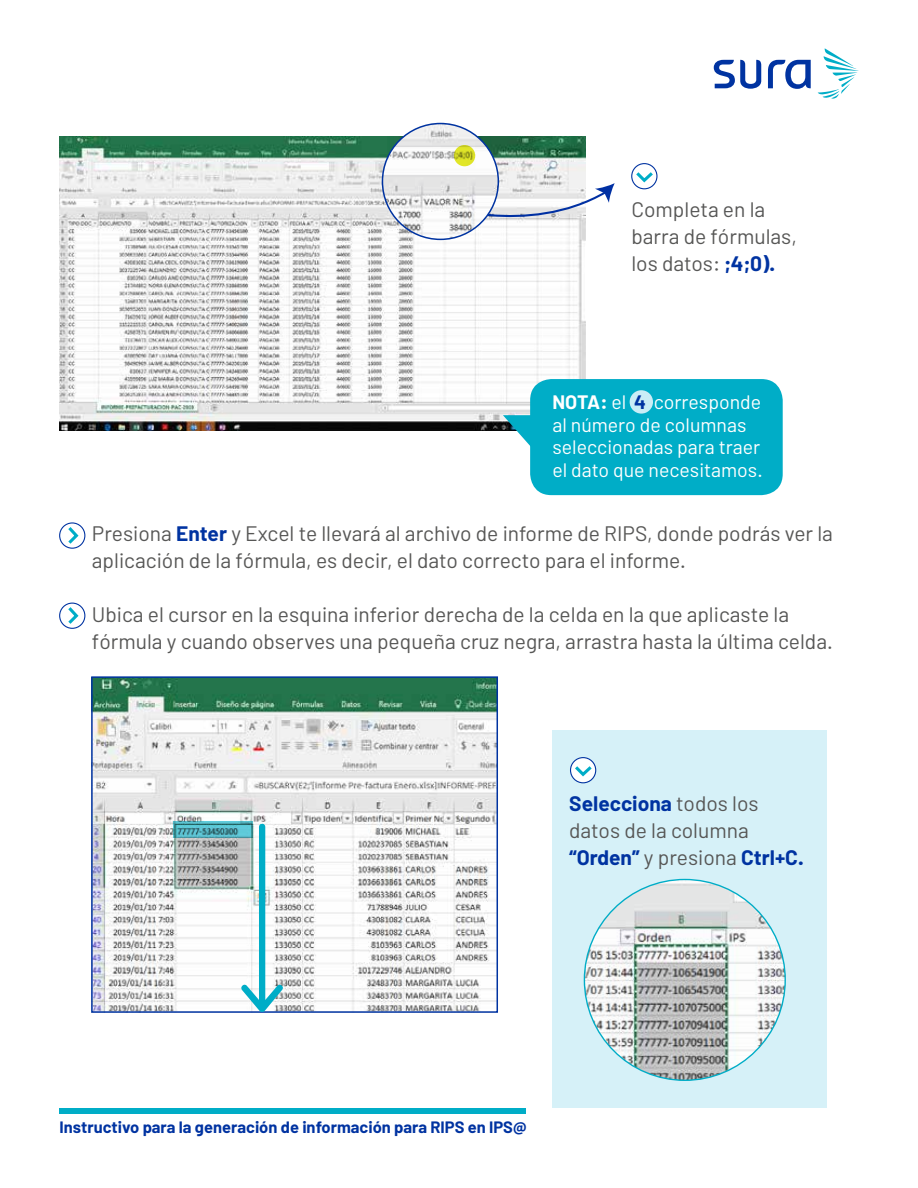
<style>
.page{position:relative;width:918px;height:1188px;background:#fff}
.page>*{position:absolute;margin:0;border:0;box-sizing:border-box;transform-origin:0 0}
.t1{font:21px/27px "Barlow";color:#575756}
.t2{font:19.5px/22.5px "Barlow";color:#fff}
.t3{font:700 16.5px "Barlow";color:#0033a1}
.s1{font-weight:700;color:#0033a1}
.s2{font-weight:700}
</style>
<div class="page">
<img style="left:60px;top:136px;width:526px;height:294px">
<svg style="left:60px;top:523px;width:25px;height:25px"></svg>
<div style="left:59px;top:522px;width:26px;height:27px;border:1px solid #0033a1;border-radius:50%"></div>
<svg style="left:65px;top:524px;width:16px;height:23px"></svg>
<svg style="left:632px;top:164px;width:25px;height:25px"></svg>
<div style="left:631px;top:163px;width:27px;height:26px;border:1px solid #0033a1;border-radius:50%"></div>
<svg style="left:633px;top:169px;width:23px;height:16px"></svg>
<svg style="left:60px;top:603px;width:25px;height:25px"></svg>
<div style="left:59px;top:603px;width:26px;height:26px;border:1px solid #0033a1;border-radius:50%"></div>
<svg style="left:65px;top:604px;width:16px;height:23px"></svg>
<svg style="left:457px;top:183px;width:158px;height:55px"></svg>
<img style="left:94px;top:679px;width:401px;height:331px">
<div style="left:91px;top:676px;width:407px;height:337px;border:2px solid #0033a1"></div>
<div style="left:553px;top:730px;width:274px;height:377px;background:#d6f1f8"></div>
<svg style="left:571px;top:758px;width:25px;height:25px"></svg>
<div style="left:570px;top:757px;width:26px;height:26px;border:1px solid #0033a1;border-radius:50%"></div>
<svg style="left:572px;top:763px;width:23px;height:16px"></svg>
<svg style="left:818px;top:48px;width:40px;height:51px"></svg>
<svg style="left:714px;top:60px;width:47px;height:29px"></svg>
<svg style="left:768px;top:60px;width:43px;height:29px"></svg>
<div style="left:60px;top:1108px;width:466px;height:5px;background:#00adc7"></div>
<div style="left:530px;top:379px;width:253px;height:116px;background:#00adc7;border-radius:21px"></div>
<svg style="left:503px;top:415px;width:28px;height:37px"></svg>
<div style="left:630px;top:390px;width:23px;height:24px;background:#caedf6;border-radius:50%"></div>
<svg style="left:240px;top:824px;width:44px;height:188px"></svg>
<svg style="left:174px;top:821px;width:79px;height:16px"></svg>
<img style="left:584px;top:879px;width:201px;height:201px;border-radius:100px">
<img style="left:382px;top:124px;width:116px;height:115px;border-radius:58px">
<div style="left:382px;top:123px;width:117px;height:117px;border:2px solid #0033a1;border-radius:50%"></div>
<svg style="left:454px;top:145px;width:21px;height:21px"></svg>
<p class="t1" style="left:631px;top:195px;width:167px">Completa en la barra de fórmulas, los datos: <span class="s1">;4;0).</span></p>
<p class="t2" style="left:552px;top:390px;width:212px"><span class="s2">NOTA:</span> el <span class="s1">4</span> corresponde al número de columnas seleccionadas para traer el dato que necesitamos.</p>
<p class="t1" style="left:92px;top:519px;width:743px">Presiona <span class="s1">Enter</span> y Excel te llevará al archivo de informe de RIPS, donde podrás ver la aplicación de la fórmula, es decir, el dato correcto para el informe.</p>
<p class="t1" style="left:92px;top:600px;width:742px">Ubica el cursor en la esquina inferior derecha de la celda en la que aplicaste la fórmula y cuando observes una pequeña cruz negra, arrastra hasta la última celda.</p>
<p class="t1" style="left:569px;top:789px;width:236px"><span class="s1">Selecciona</span> todos los datos de la columna <span class="s1">“Orden”</span> y presiona <span class="s1">Ctrl+C.</span></p>
<p class="t3" style="left:60px;top:1117px;width:469px">Instructivo para la generación de información para RIPS en IPS@</p>
</div>
